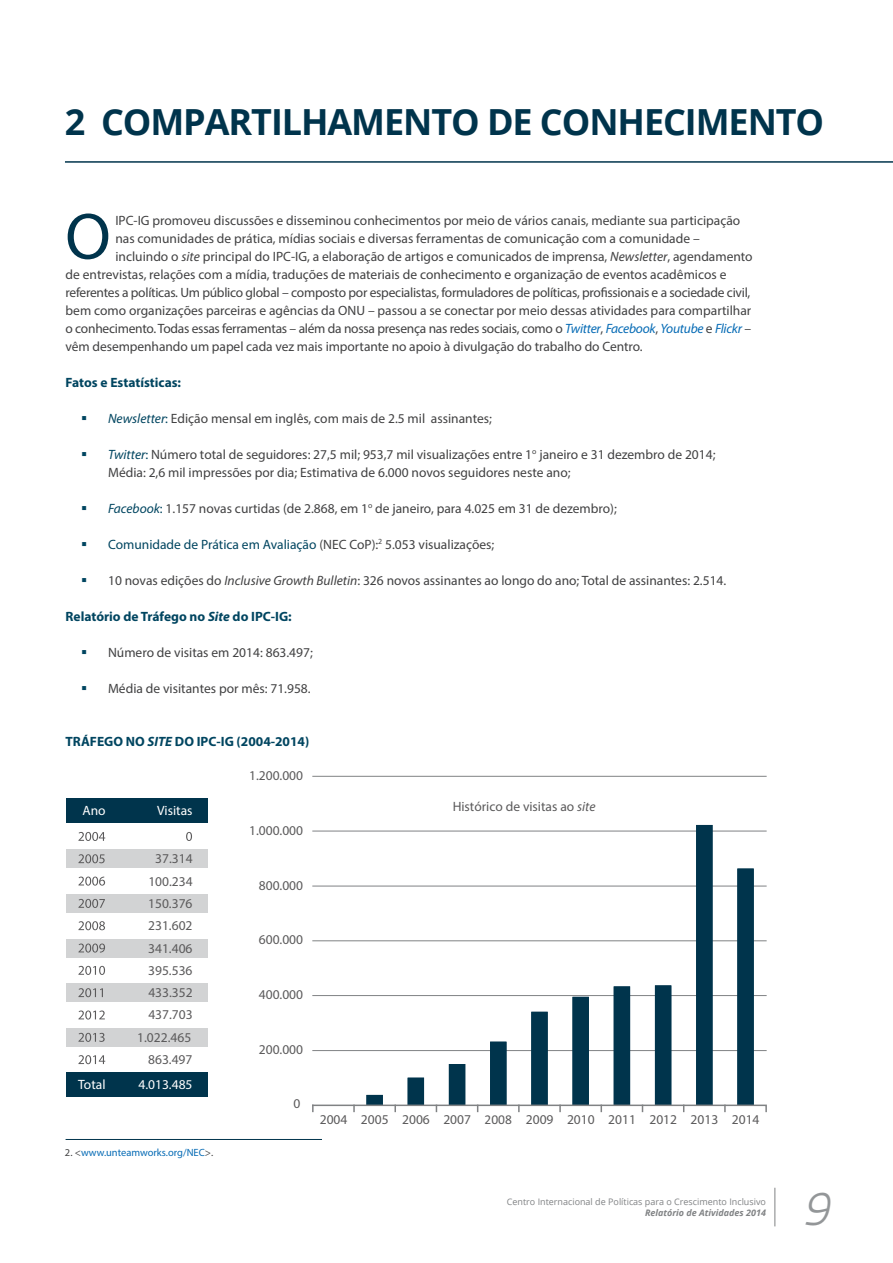
<style>
.page{position:relative;width:893px;height:1263px;background:#fff}
.page>*{position:absolute;margin:0;border:0;box-sizing:border-box;transform-origin:0 0}
.t1{font:66px "Myriad Pro";color:#00344c}
.t2{font:italic 300 48.3px "Titillium";color:#939698}
.t3{font:700 36px "Open Sans";letter-spacing:-.03em;color:#00344c}
.t4{font:13.5px/18px "Myriad Pro";color:#414142}
.t5{font:13.5px "Myriad Pro";letter-spacing:-.02em;color:#414142}
.t6{font:13.5px/22.4px "Myriad Pro";color:#5b5a5b;text-align:right}
.t7{font:700 13.5px "Myriad Pro";color:#004560}
.t8{font:13.5px "Myriad Pro";color:#004560}
.t9{font:13.5px "Myriad Pro";color:#fff}
.t10{font:10.5px "Myriad Pro";color:#066bb5}
.t11{font:9px "Open Sans";color:#808284}
.t12{font:italic 700 9px "Open Sans";color:#808284}
.s1{font-style:italic}
.s2{font-style:italic;color:#066bb5}
.s3{font-style:italic;color:#004560}
.s4{color:#004560}
.s5{color:#414142}
.s6{font-family:"Calibri"}
</style>
<div class="page">
<hr style="left:66px;top:1139px;width:256px;height:1px;background:#00344c">
<hr style="left:774px;top:1188px;width:1px;height:38px;background:#808284">
<hr style="left:65px;top:161px;width:828px;height:2px;background:#00344c">
<div style="left:66px;top:849px;width:142px;height:19px;background:#d2d3d4"></div>
<div style="left:66px;top:894px;width:142px;height:19px;background:#d2d3d4"></div>
<div style="left:66px;top:1028px;width:142px;height:19px;background:#d2d3d4"></div>
<div style="left:66px;top:939px;width:142px;height:18px;background:#d2d3d4"></div>
<div style="left:66px;top:983px;width:142px;height:19px;background:#d2d3d4"></div>
<div style="left:66px;top:1072px;width:142px;height:24px;background:#00344c"></div>
<div style="left:66px;top:799px;width:142px;height:24px;background:#00344c"></div>
<hr style="left:313px;top:776px;width:453px;height:1px;background:#808284">
<hr style="left:313px;top:831px;width:453px;height:1px;background:#808284">
<hr style="left:313px;top:886px;width:453px;height:1px;background:#808284">
<hr style="left:313px;top:940px;width:453px;height:1px;background:#808284">
<hr style="left:313px;top:995px;width:453px;height:1px;background:#808284">
<hr style="left:313px;top:1050px;width:453px;height:1px;background:#808284">
<svg style="left:366px;top:825px;width:388px;height:279px"></svg>
<svg style="left:312px;top:1104px;width:455px;height:9px"></svg>
<svg style="left:78px;top:832px;width:27px;height:9px"></svg>
<svg style="left:186px;top:832px;width:6px;height:9px"></svg>
<svg style="left:78px;top:854px;width:27px;height:9px"></svg>
<svg style="left:78px;top:877px;width:27px;height:9px"></svg>
<svg style="left:78px;top:899px;width:27px;height:9px"></svg>
<svg style="left:78px;top:921px;width:27px;height:9px"></svg>
<svg style="left:78px;top:944px;width:27px;height:9px"></svg>
<svg style="left:78px;top:966px;width:27px;height:9px"></svg>
<svg style="left:78px;top:988px;width:25px;height:9px"></svg>
<svg style="left:78px;top:1011px;width:27px;height:9px"></svg>
<svg style="left:78px;top:1033px;width:27px;height:9px"></svg>
<svg style="left:78px;top:1055px;width:27px;height:9px"></svg>
<h3 class="t3" style="left:65px;top:97px;width:761px">2 COMPARTILHAMENTO DE CONHECIMENTO</h3>
<h1 class="t1" style="left:65px;top:211px;width:47px">O</h1>
<p class="t4" style="left:115px;top:212px;width:626px">IPC-IG promoveu discussões e disseminou conhecimentos por meio de vários canais, mediante sua participação</p>
<p class="t4" style="left:115px;top:230px;width:586px">nas comunidades de prática, mídias sociais e diversas ferramentas de comunicação com a comunidade –</p>
<p class="t4" style="left:115px;top:248px;width:639px">incluindo o <span class="s1">site</span> principal do IPC-IG, a elaboração de artigos e comunicados de imprensa, <span class="s1">Newsletter</span>, agendamento</p>
<p class="t4" style="left:66px;top:266px;width:662px">de entrevistas, relações com a mídia, traduções de materiais de conhecimento e organização de eventos acadêmicos e</p>
<p class="t5" style="left:66px;top:287px;width:686px">referentes a políticas. Um público global – composto por especialistas, formuladores de políticas, profissionais e a sociedade civil,</p>
<p class="t4" style="left:66px;top:302px;width:687px">bem como organizações parceiras e agências da ONU – passou a se conectar por meio dessas atividades para compartilhar</p>
<p class="t5" style="left:66px;top:323px;width:687px">o conhecimento. Todas essas ferramentas – além da nossa presença nas redes sociais, como o <span class="s2">Twitter</span>, <span class="s2">Facebook</span>, <span class="s2">Youtube</span> e <span class="s2">Flickr</span> –</p>
<p class="t4" style="left:66px;top:338px;width:578px">vêm desempenhando um papel cada vez mais importante no apoio à divulgação do trabalho do Centro.</p>
<p class="t7" style="left:66px;top:377px;width:117px">Fatos e Estatísticas:</p>
<p class="t4" style="left:108px;top:410px;width:385px"><span class="s3">Newsletter</span><span class="s4">:</span> Edição mensal em inglês, com mais de 2.5 mil assinantes;</p>
<p class="t4" style="left:108px;top:446px;width:609px"><span class="s3">Twitter</span><span class="s4">:</span> Número total de seguidores: 27,5 mil; 953,7 mil visualizações entre 1<sup>o</sup> janeiro e 31 dezembro de 2014;<br>Média: 2,6 mil impressões por dia; Estimativa de 6.000 novos seguidores neste ano;</p>
<p class="t4" style="left:108px;top:500px;width:510px"><span class="s3">Facebook</span><span class="s4">:</span> 1.157 novas curtidas (de 2.868, em 1<sup>o</sup> de janeiro, para 4.025 em 31 de dezembro);</p>
<p class="t8" style="left:108px;top:539px;width:388px">Comunidade de Prática em Avaliação <span class="s5">(NEC CoP):</span><sup>2</sup> <span class="s5">5.053 visualizações;</span></p>
<p class="t4" style="left:108px;top:572px;width:620px">10 novas edições do <span class="s1">Inclusive Growth Bulletin</span>: 326 novos assinantes ao longo do ano; Total de assinantes: 2.514.</p>
<p class="t7" style="left:66px;top:611px;width:228px">Relatório de Tráfego no <span class="s1">Site</span> do IPC-IG:</p>
<p class="t4" style="left:108px;top:644px;width:206px">Número de visitas em 2014: 863.497;</p>
<p class="t4" style="left:108px;top:680px;width:204px">Média de visitantes por mês: 71.958.</p>
<p class="t7" style="left:66px;top:737px;width:245px">TRÁFEGO NO <span class="s1">SITE</span> DO IPC-IG (2004-2014)</p>
<p class="t9" style="left:82px;top:806px;width:25px">Ano</p>
<p class="t9" style="left:157px;top:806px;width:37px">Visitas</p>
<p class="t6" style="left:137px;top:848px;width:57px">37.314<br>100.234<br>150.376<br>231.602<br>341.406<br>395.536<br>433.352<br>437.703<br>1.022.465<br>863.497</p>
<p class="t9" style="left:78px;top:1079px;width:29px">Total</p>
<p class="t9" style="left:138px;top:1079px;width:56px">4.013.485</p>
<p class="t10" style="left:65px;top:1149px;width:150px"><span class="s5">2. &lt;</span>www.unteamworks.org/NEC<span class="s5">&gt;.</span></p>
<p class="t6" style="left:249px;top:765px;width:56px">1.200.000</p>
<p class="t6" style="left:249px;top:820px;width:56px">1.000.000</p>
<p class="t6" style="left:259px;top:875px;width:46px">800.000</p>
<p class="t6" style="left:259px;top:929px;width:46px">600.000</p>
<p class="t6" style="left:453px;top:796px;width:144px">Histórico de visitas ao <span class="s1">site</span></p>
<p class="t6" style="left:259px;top:984px;width:46px">400.000</p>
<p class="t6" style="left:259px;top:1039px;width:46px">200.000</p>
<p class="t6" style="left:293px;top:1094px;width:8px">0</p>
<p class="t6" style="left:320px;top:1110px;width:441px">2004 2005 2006 2007 <span class="s6">2008</span> 2009 2010 2011 2012 2013 2014</p>
<p class="t11" style="left:507px;top:1196px;width:261px">Centro Internacional de Políticas para o Crescimento Inclusivo</p>
<p class="t12" style="left:645px;top:1206px;width:122px">Relatório de Atividades 2014</p>
<h2 class="t2" style="left:802px;top:1173px;width:29px">9</h2>
</div>
